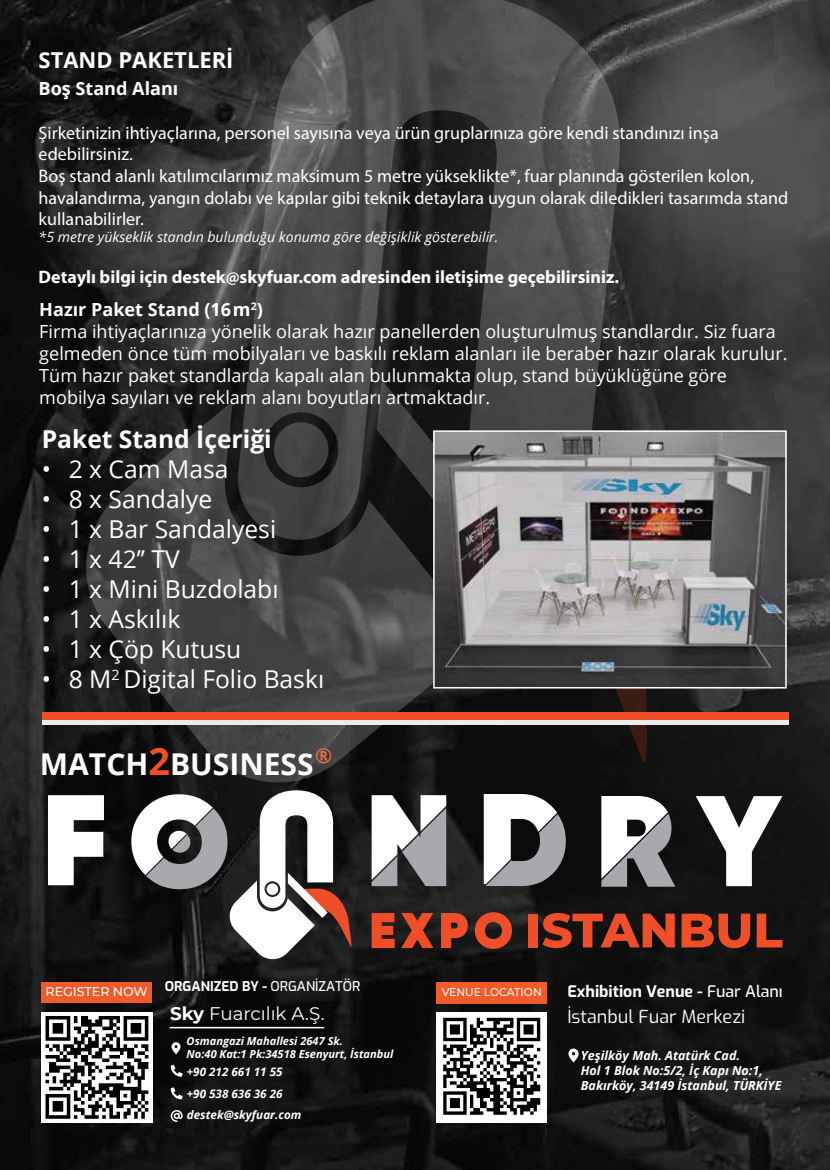
<style>
.page{position:relative;width:830px;height:1170px;background:#fff}
.page>*{position:absolute;margin:0;border:0;box-sizing:border-box;transform-origin:0 0}
.t1{font:700 30px "Open Sans";color:#fff}
.t2{font:24.6px "Open Sans";color:#fff}
.t3{font:700 24.6px "Open Sans";color:#fff}
.t4{font:700 21.9px "Open Sans";color:#fff}
.t5{font:18.3px "Montserrat";color:#fff}
.t6{font:18px/21.9px "Open Sans";color:#fff}
.t7{font:18px/21.6px "Myriad Pro";color:#fff}
.t8{font:700 18px "Myriad Pro";color:#fff}
.t9{font:18px "Exo";color:#fff}
.t10{font:700 18px "Open Sans";color:#fff}
.t11{font:700 15.9px "Exo";color:#fff}
.t12{font:italic 14.1px "Open Sans";color:#fff}
.t13{font:700 13.35px "Exo";color:#fff}
.t14{font:500 12.6px "Montserrat";color:#fff}
.t15{font:italic 700 12.45px/14.5px "Open Sans";color:#fff}
.t16{font:italic 700 11.7px/21.5px "Open Sans";color:#fff}
.t17{font:500 11.25px "Montserrat";color:#fff;scale:.96 1}
.t18{font:italic 700 11.1px/12.9px "Open Sans";color:#fff}
.s1{font-weight:700}
.s2{font-size:37.65px;color:#f04e28}
.s3{font-weight:500}
.s4{font-weight:600}
</style>
<div class="page">
<img style="left:0;top:0;width:829px;height:1169px">
<svg style="left:48px;top:795px;width:56px;height:90px"></svg>
<svg style="left:371px;top:795px;width:75px;height:91px"></svg>
<svg style="left:695px;top:796px;width:87px;height:90px"></svg>
<svg style="left:131px;top:790px;width:221px;height:171px"></svg>
<svg style="left:483px;top:794px;width:82px;height:91px"></svg>
<svg style="left:601px;top:796px;width:74px;height:90px"></svg>
<svg style="left:371px;top:912px;width:23px;height:36px"></svg>
<svg style="left:401px;top:912px;width:32px;height:36px"></svg>
<svg style="left:441px;top:912px;width:26px;height:36px"></svg>
<svg style="left:474px;top:912px;width:37px;height:36px"></svg>
<div style="left:528px;top:913px;width:10px;height:34px;background:#f04e28"></div>
<svg style="left:542px;top:912px;width:132px;height:36px;background:#89321d"></svg>
<svg style="left:681px;top:913px;width:68px;height:35px;background:#9e3820"></svg>
<svg style="left:756px;top:913px;width:26px;height:34px"></svg>
<svg style="left:236px;top:0;width:387px;height:430px;background:#424242"></svg>
<svg style="left:483px;top:688px;width:163px;height:90px;background:#151212"></svg>
<svg style="left:86px;top:401px;width:397px;height:381px;background:#363636"></svg>
<svg style="left:376px;top:379px;width:173px;height:231px;background:#2e2e2e"></svg>
<svg style="left:171px;top:1109px;width:11px;height:12px"></svg>
<svg style="left:171px;top:1042px;width:9px;height:12px"></svg>
<svg style="left:171px;top:1064px;width:11px;height:12px"></svg>
<svg style="left:171px;top:1087px;width:11px;height:12px"></svg>
<hr style="left:169px;top:1026px;width:155px;height:2px;background:#fff">
<div style="left:42px;top:1012px;width:110px;height:110px;background:#fff"></div>
<svg style="left:45px;top:1016px;width:103px;height:102px"></svg>
<div style="left:436px;top:981px;width:110px;height:22px;background:#f15a29"></div>
<svg style="left:568px;top:1048px;width:10px;height:14px"></svg>
<div style="left:436px;top:1012px;width:110px;height:110px;background:#fff"></div>
<svg style="left:443px;top:1017px;width:97px;height:97px"></svg>
<div style="left:42px;top:981px;width:110px;height:21px;background:#f15a29"></div>
<img style="left:436px;top:433px;width:347px;height:252px">
<div style="left:433px;top:430px;width:353px;height:258px;border:2px solid #fff"></div>
<div style="left:43px;top:712px;width:745px;height:8px;background:#f04e28"></div>
<hr style="left:43px;top:720px;width:745px;height:4px;background:#ebeced">
<p class="t4" style="left:39px;top:45px;width:196px">STAND PAKETLERİ</p>
<p class="t10" style="left:39px;top:76px;width:141px">Boş Stand Alanı</p>
<p class="t7" style="left:39px;top:121px;width:751px">Şirketinizin ihtiyaçlarına, personel sayısına veya ürün gruplarınıza göre kendi standınızı inşa edebilirsiniz.<br>Boş stand alanlı katılımcılarımız maksimum 5 metre yükseklikte*, fuar planında gösterilen kolon, havalandırma, yangın dolabı ve kapılar gibi teknik detaylara uygun olarak diledikleri tasarımda stand kullanabilirler.</p>
<p class="t12" style="left:39px;top:227px;width:461px">*5 metre yükseklik standın bulunduğu konuma göre değişiklik gösterebilir.</p>
<p class="t8" style="left:39px;top:265px;width:581px">Detaylı bilgi için destek@skyfuar.com adresinden iletişime geçebilirsiniz.</p>
<p class="t6" style="left:39px;top:298px;width:749px"><span class="s1">Hazır Paket Stand (16m</span><sup>2</sup><span class="s1">)<br></span>Firma ihtiyaçlarınıza yönelik olarak hazır panellerden oluşturulmuş standlardır. Siz fuara gelmeden önce tüm mobilyaları ve baskılı reklam alanları ile beraber hazır olarak kurulur.<br>Tüm hazır paket standlarda kapalı alan bulunmakta olup, stand büyüklüğüne göre mobilya sayıları ve reklam alanı boyutları artmaktadır.</p>
<h2 class="t3" style="left:42px;top:422px;width:231px">Paket Stand İçeriği</h2>
<h2 class="t2" style="left:42px;top:452px;width:188px">• 2 x Cam Masa</h2>
<h2 class="t2" style="left:42px;top:482px;width:172px">• 8 x Sandalye</h2>
<h2 class="t2" style="left:42px;top:512px;width:236px">• 1 x Bar Sandalyesi</h2>
<h2 class="t2" style="left:42px;top:542px;width:139px">• 1 x 42’’ TV</h2>
<h2 class="t2" style="left:42px;top:572px;width:238px">• 1 x Mini Buzdolabı</h2>
<h2 class="t2" style="left:42px;top:602px;width:140px">• 1 x Askılık</h2>
<h2 class="t2" style="left:42px;top:632px;width:201px">• 1 x Çöp Kutusu</h2>
<h2 class="t2" style="left:42px;top:662px;width:284px">• 8 M<sup>2</sup> Digital Folio Baskı</h2>
<h1 class="t1" style="left:40px;top:743px;width:294px">MATCH<span class="s2">2</span>BUSINESS<sup>®</sup></h1>
<p class="t14" style="left:46px;top:982px;width:103px">REGISTER NOW</p>
<p class="t13" style="left:165px;top:976px;width:197px">ORGANIZED BY - <span class="s3">ORGANİZATÖR</span></p>
<p class="t5" style="left:170px;top:1000px;width:156px"><span class="s1">Sky</span> Fuarcılık A.Ş.</p>
<p class="t18" style="left:186px;top:1033px;width:208px">Osmangazi Mahallesi 2647 Sk.<br>No:40 Kat:1 Pk:34518 Esenyurt, İstanbul</p>
<p class="t16" style="left:187px;top:1061px;width:97px">+90 212 661 11 55 +90 538 636 36 26</p>
<p class="t16" style="left:187px;top:1103px;width:116px">destek@skyfuar.com</p>
<p class="t17" style="left:441px;top:984px;width:106px">VENUE LOCATION</p>
<p class="t11" style="left:567px;top:979px;width:217px">Exhibition Venue <span class="s4">-</span> <span class="s3">Fuar Alanı</span></p>
<p class="t9" style="left:567px;top:1003px;width:179px">İstanbul Fuar Merkezi</p>
<p class="t15" style="left:580px;top:1048px;width:202px">Yeşilköy Mah. Atatürk Cad.<br>Hol 1 Blok No:5/2, İç Kapı No:1,<br>Bakırköy, 34149 İstanbul, TÜRKİYE</p>
</div>
